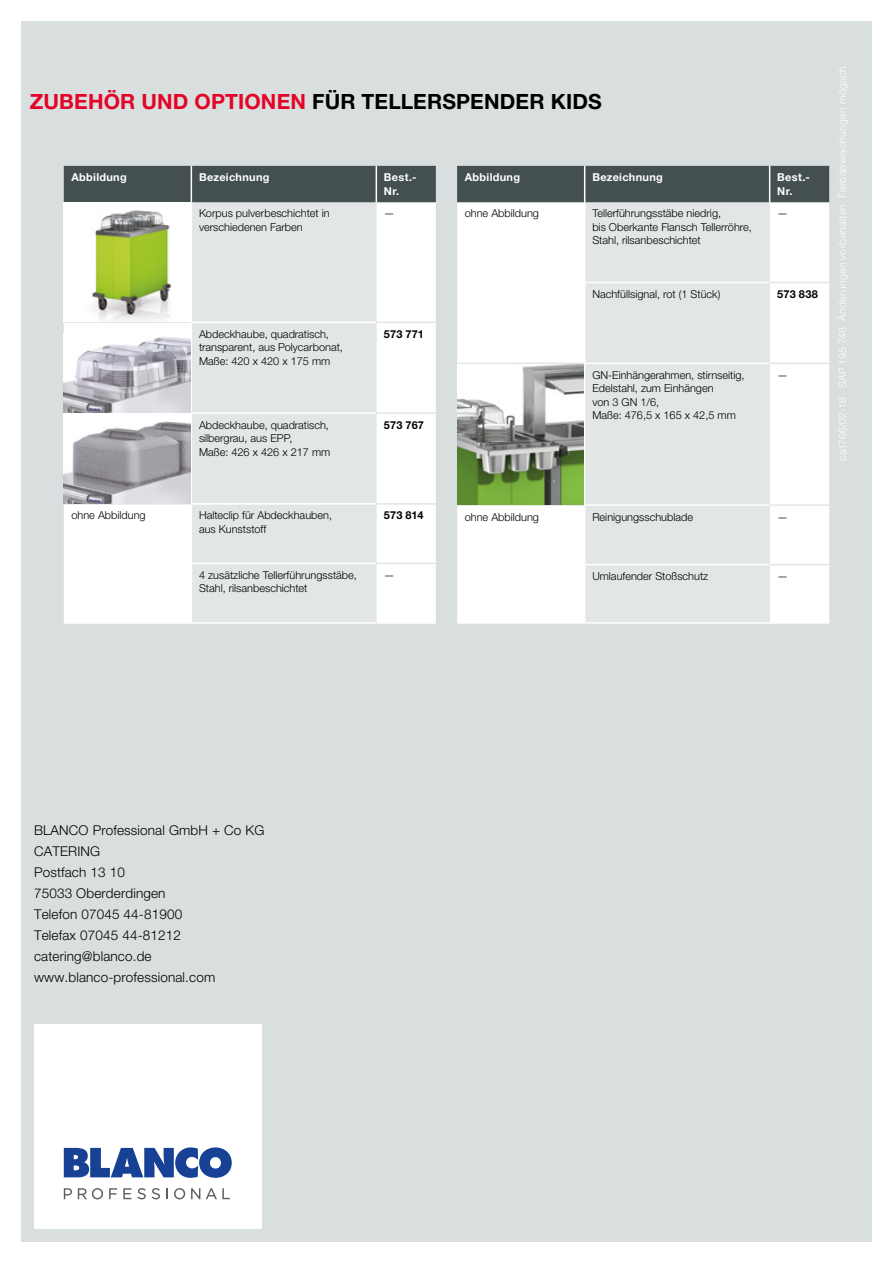
<style>
.page{position:relative;width:893px;height:1263px;background:#fff}
.page>*{position:absolute;margin:0;border:0;box-sizing:border-box;transform-origin:0 0}
.t1{font:700 21px "Helvetica Neue LTW1 G";letter-spacing:.01em;color:#000}
.t2{font:300 13.5px/21px "Helvetica Neue LTW1 G";letter-spacing:.01em;color:#000}
.t3{font:300 10.95px/13.5px "Helvetica Neue LTW1 G";color:#000}
.t4{font:700 10.95px/13.5px "Helvetica Neue LTW1 G";letter-spacing:.025em;color:#fff}
.t5{font:700 10.95px "Helvetica Neue LTW1 G";letter-spacing:.01em;color:#000}
.t6{font:300 10.5px "Helvetica Neue LTW1 G";letter-spacing:.03em;color:#fff}
.s1{color:#e40428}
</style>
<div class="page">
<div style="left:21px;top:21px;width:851px;height:1221px;background:#d9dede"></div>
<div style="left:34px;top:1025px;width:227px;height:204px;background:#fff"></div>
<svg style="left:64px;top:1147px;width:168px;height:31px"></svg>
<svg style="left:64px;top:1188px;width:8px;height:11px"></svg>
<svg style="left:78px;top:1188px;width:25px;height:11px"></svg>
<svg style="left:109px;top:1188px;width:8px;height:11px"></svg>
<svg style="left:123px;top:1188px;width:8px;height:11px"></svg>
<svg style="left:137px;top:1188px;width:9px;height:11px"></svg>
<svg style="left:152px;top:1188px;width:8px;height:11px"></svg>
<svg style="left:166px;top:1188px;width:2px;height:11px"></svg>
<svg style="left:174px;top:1188px;width:11px;height:11px"></svg>
<svg style="left:191px;top:1188px;width:9px;height:11px"></svg>
<svg style="left:206px;top:1188px;width:24px;height:11px"></svg>
<div style="left:64px;top:166px;width:372px;height:36px;background:#444f50"></div>
<div style="left:64px;top:202px;width:372px;height:420px;background:#fff"></div>
<div style="left:192px;top:202px;width:184px;height:420px;background:#e2e6e6"></div>
<hr style="left:191px;top:412px;width:185px;height:2px;background:#fff">
<hr style="left:191px;top:503px;width:185px;height:2px;background:#fff">
<hr style="left:376px;top:503px;width:60px;height:2px;background:#e2e6e6">
<hr style="left:191px;top:563px;width:185px;height:1px;background:#fff">
<hr style="left:376px;top:563px;width:60px;height:1px;background:#e2e6e6">
<hr style="left:191px;top:322px;width:185px;height:1px;background:#fff">
<hr style="left:64px;top:322px;width:127px;height:1px;background:#e2e6e6">
<hr style="left:191px;top:323px;width:1px;height:89px;background:#fff">
<hr style="left:64px;top:412px;width:127px;height:2px;background:#e2e6e6">
<hr style="left:376px;top:322px;width:60px;height:1px;background:#e2e6e6">
<hr style="left:376px;top:412px;width:60px;height:2px;background:#e2e6e6">
<hr style="left:191px;top:622px;width:185px;height:2px;background:#fff">
<hr style="left:376px;top:622px;width:60px;height:2px;background:#fff">
<hr style="left:64px;top:503px;width:127px;height:2px;background:#e2e6e6">
<hr style="left:64px;top:622px;width:127px;height:2px;background:#fff">
<hr style="left:191px;top:505px;width:1px;height:58px;background:#fff">
<hr style="left:191px;top:564px;width:1px;height:58px;background:#fff">
<hr style="left:191px;top:166px;width:1px;height:36px;background:#fff">
<hr style="left:376px;top:166px;width:1px;height:36px;background:#fff">
<hr style="left:191px;top:202px;width:1px;height:120px;background:#fff">
<hr style="left:191px;top:414px;width:1px;height:89px;background:#fff">
<img style="left:64px;top:202px;width:127px;height:120px">
<div style="left:64px;top:323px;width:126px;height:89px;background:#fff"></div>
<img style="left:64px;top:337px;width:126px;height:75px">
<img style="left:64px;top:414px;width:126px;height:89px">
<div style="left:457px;top:166px;width:372px;height:36px;background:#444f50"></div>
<div style="left:457px;top:202px;width:372px;height:420px;background:#fff"></div>
<div style="left:585px;top:202px;width:185px;height:420px;background:#e2e6e6"></div>
<hr style="left:584px;top:282px;width:186px;height:1px;background:#fff">
<hr style="left:584px;top:504px;width:186px;height:2px;background:#fff">
<hr style="left:770px;top:282px;width:59px;height:1px;background:#e2e6e6">
<hr style="left:584px;top:564px;width:186px;height:1px;background:#fff">
<hr style="left:770px;top:564px;width:59px;height:1px;background:#e2e6e6">
<hr style="left:584px;top:363px;width:186px;height:1px;background:#fff">
<hr style="left:585px;top:622px;width:185px;height:2px;background:#fff">
<hr style="left:770px;top:622px;width:59px;height:2px;background:#fff">
<hr style="left:770px;top:363px;width:59px;height:1px;background:#e2e6e6">
<hr style="left:770px;top:504px;width:59px;height:2px;background:#e2e6e6">
<hr style="left:584px;top:202px;width:1px;height:80px;background:#fff">
<hr style="left:584px;top:283px;width:1px;height:80px;background:#fff">
<hr style="left:457px;top:363px;width:127px;height:1px;background:#e2e6e6">
<hr style="left:457px;top:504px;width:127px;height:2px;background:#e2e6e6">
<hr style="left:584px;top:506px;width:1px;height:58px;background:#fff">
<hr style="left:584px;top:565px;width:1px;height:57px;background:#fff">
<hr style="left:457px;top:622px;width:128px;height:2px;background:#fff">
<hr style="left:584px;top:166px;width:1px;height:36px;background:#fff">
<hr style="left:769px;top:166px;width:1px;height:36px;background:#fff">
<hr style="left:584px;top:364px;width:1px;height:140px;background:#fff">
<img style="left:457px;top:364px;width:127px;height:140px">
<h1 class="t1" style="left:30px;top:88px;width:573px"><span class="s1">ZUBEHÖR UND OPTIONEN</span> FÜR TELLERSPENDER KIDS</h1>
<p class="t4" style="left:71px;top:171px;width:57px">Abbildung</p>
<p class="t4" style="left:199px;top:171px;width:72px">Bezeichnung</p>
<p class="t4" style="left:384px;top:171px;width:34px">Best.-<br>Nr.</p>
<p class="t3" style="left:199px;top:206px;width:132px">Korpus pulverbeschichtet in verschiedenen Farben</p>
<p class="t3" style="left:384px;top:206px;width:12px">—</p>
<p class="t3" style="left:199px;top:327px;width:145px">Abdeckhaube, quadratisch, transparent, aus Polycarbonat,<br>Maße: 420 x 420 x 175 mm</p>
<p class="t5" style="left:384px;top:327px;width:42px">573 771</p>
<p class="t3" style="left:199px;top:418px;width:133px">Abdeckhaube, quadratisch, silbergrau, aus EPP,<br>Maße: 426 x 426 x 217 mm</p>
<p class="t5" style="left:384px;top:418px;width:42px">573 767</p>
<p class="t4" style="left:465px;top:171px;width:57px">Abbildung</p>
<p class="t4" style="left:592px;top:171px;width:72px">Bezeichnung</p>
<p class="t4" style="left:777px;top:171px;width:34px">Best.-<br>Nr.</p>
<p class="t3" style="left:465px;top:206px;width:76px">ohne Abbildung</p>
<p class="t3" style="left:592px;top:206px;width:161px">Tellerführungsstäbe niedrig,<br>bis Oberkante Flansch Tellerröhre,<br>Stahl, rilsanbeschichtet</p>
<p class="t3" style="left:777px;top:206px;width:12px">—</p>
<p class="t3" style="left:592px;top:287px;width:130px">Nachfüllsignal, rot (1 Stück)</p>
<p class="t5" style="left:777px;top:287px;width:42px">573 838</p>
<p class="t3" style="left:592px;top:368px;width:154px">GN-Einhängerahmen, stirnseitig,<br>Edelstahl, zum Einhängen<br>von 3 GN 1/6,<br>Maße: 476,5 x 165 x 42,5 mm</p>
<p class="t3" style="left:777px;top:368px;width:12px">—</p>
<p class="t6" style="left:836px;top:461px;width:399px;rotate:-90deg">ca1766/02-18 SAP 195 748 Änderungen vorbehalten. Farbabweichungen möglich.</p>
<p class="t3" style="left:71px;top:509px;width:76px">ohne Abbildung</p>
<p class="t3" style="left:199px;top:509px;width:135px">Halteclip für Abdeckhauben, aus Kunststoff</p>
<p class="t5" style="left:384px;top:509px;width:41px">573 814</p>
<p class="t3" style="left:199px;top:568px;width:159px">4 zusätzliche Tellerführungsstäbe,<br>Stahl, rilsanbeschichtet</p>
<p class="t3" style="left:384px;top:568px;width:12px">—</p>
<p class="t3" style="left:465px;top:510px;width:76px">ohne Abbildung</p>
<p class="t3" style="left:592px;top:510px;width:102px">Reinigungsschublade</p>
<p class="t3" style="left:777px;top:510px;width:12px">—</p>
<p class="t3" style="left:592px;top:569px;width:118px">Umlaufender Stoßschutz</p>
<p class="t3" style="left:777px;top:569px;width:12px">—</p>
<p class="t2" style="left:34px;top:820px;width:232px">BLANCO Professional GmbH + Co KG<br>CATERING<br>Postfach 13 10<br>75033 Oberderdingen<br>Telefon 07045 44-81900<br>Telefax 07045 44-81212 catering@blanco.de www.blanco-professional.com</p>
</div>
